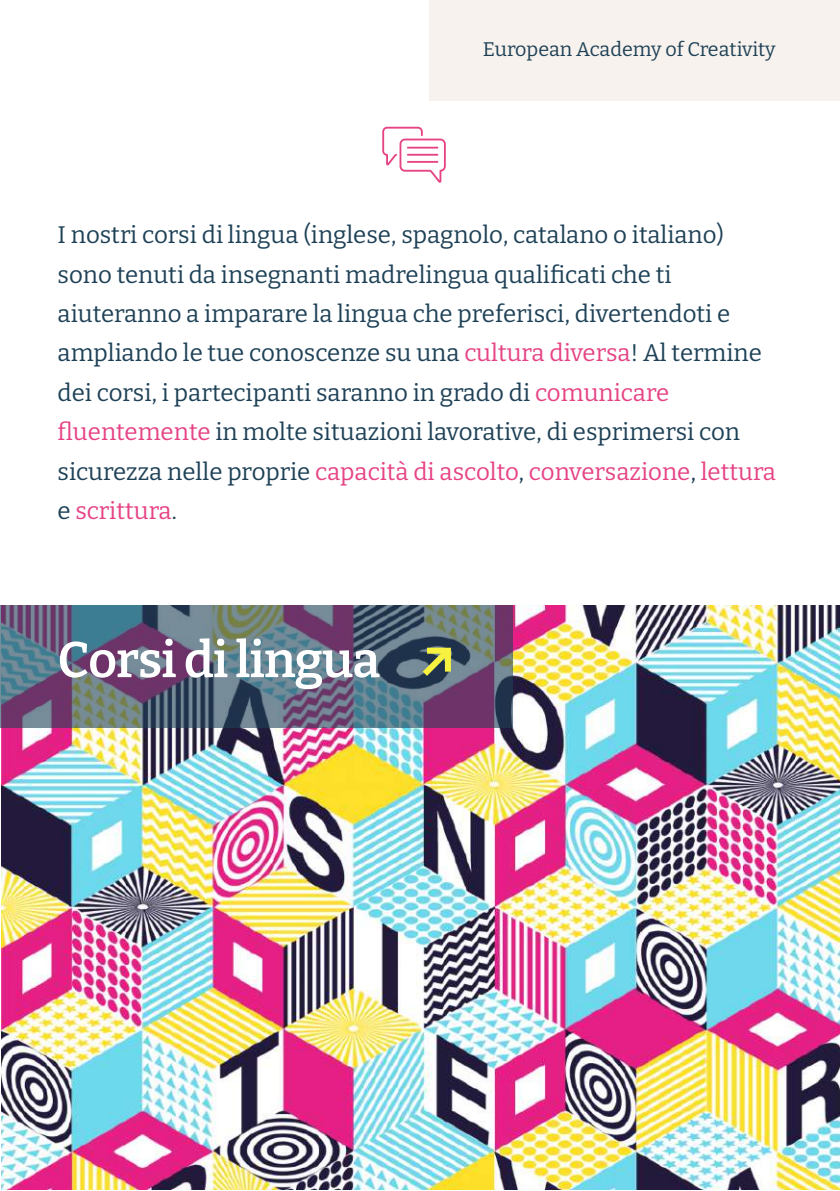
<style>
.page{position:relative;width:840px;height:1191px;background:#fff}
.page>*{position:absolute;margin:0;border:0;box-sizing:border-box;transform-origin:0 0}
.t1{font:600 50px "Bitter";letter-spacing:-.02em;color:#fff}
.t2{font:24px/39.4px "Bitter";color:#1e4157}
.t3{font:19.6px "Bitter";color:#1e4157}
.s1{color:#e64385}
</style>
<div class="page">
<img style="left:1px;top:606px;width:838px;height:583px">
<div style="left:429px;top:0;width:410px;height:101px;background:#f7f2ed"></div>
<svg style="left:382px;top:127px;width:63px;height:56px"></svg>
<svg style="left:0;top:606px;width:512px;height:122px;background:#60657b"></svg>
<svg style="left:416px;top:644px;width:37px;height:38px"></svg>
<p class="t3" style="left:482px;top:37px;width:294px">European Academy of Creativity</p>
<p class="t2" style="left:57px;top:215px;width:719px">I nostri corsi di lingua (inglese, spagnolo, catalano o italiano) sono tenuti da insegnanti madrelingua qualificati che ti aiuteranno a imparare la lingua che preferisci, divertendoti e ampliando le tue conoscenze su una <span class="s1">cultura diversa</span>! Al termine dei corsi, i partecipanti saranno in grado di <span class="s1">comunicare fluentemente</span> in molte situazioni lavorative, di esprimersi con sicurezza nelle proprie <span class="s1">capacità di ascolto</span>, <span class="s1">conversazione</span>, <span class="s1">lettura </span>e <span class="s1">scrittura</span>.</p>
<h1 class="t1" style="left:57px;top:628px;width:324px">Corsi di lingua</h1>
</div>
